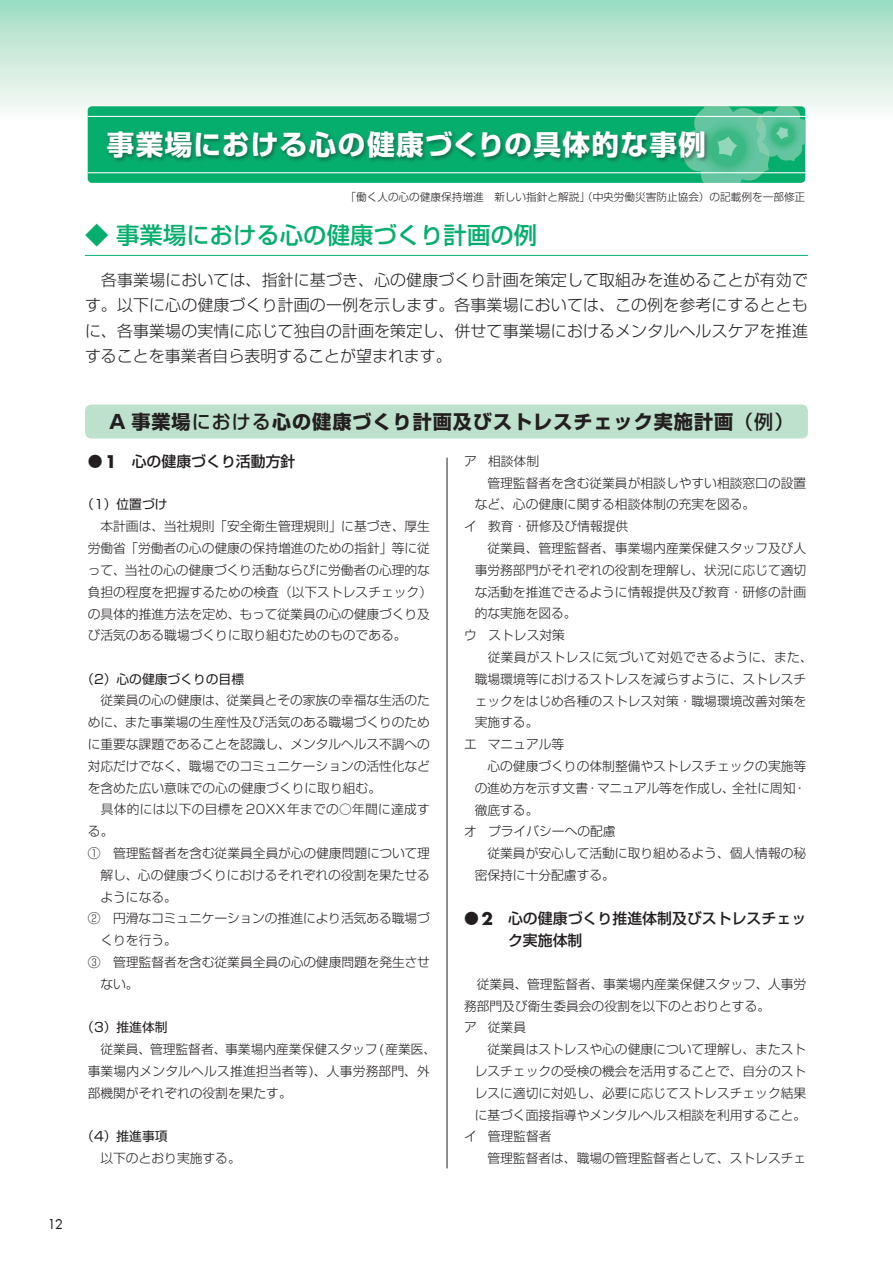
<style>
.page{position:relative;width:893px;height:1263px;background:#fff}
.page>*{position:absolute;margin:0;border:0;box-sizing:border-box;transform-origin:0 0}
.t1{font:700 27.6px "Shin Go Pr 6 N";letter-spacing:.05em;color:#fff}
.t2{font:500 23.4px "Shin Go Pr 6 N";color:#06ae6e}
.t3{font:700 19.2px "Shin Go Pr 6 N";letter-spacing:.05em;color:#231f20}
.t4{font:300 15.9px/25.5px "Shin Go Pr 6 N";color:#231f20;text-align:justify}
.t5{font:500 14.85px/21.8px "Shin Go Pr 6 N";color:#231f20}
.t6{font:14.85px "Futura TEE";color:#231f20}
.t7{font:300 12.75px/21.8px "Shin Go Pr 6 N";color:#231f20}
.t8{font:300 12.75px "Shin Go Pr 6 N";letter-spacing:.02em;color:#231f20}
.t9{font:12.75px "Shin Go Pr 6 N";color:#231f20}
.t10{font:300 10.65px "Shin Go Pr 6 N";color:#231f20}
.s1{font-weight:500}
.s2{font-family:"Futura";font-weight:700;font-size:16.95px}
</style>
<div class="page">
<div style="left:0;top:0;width:893px;height:123px;background:linear-gradient(to bottom,#9fdbc2,#fffdfc)"></div>
<div style="left:88px;top:106px;width:717px;height:77px;background:#06ae6e;border-radius:4px"></div>
<svg style="left:679px;top:106px;width:126px;height:77px"></svg>
<hr style="left:88px;top:116px;width:717px;height:1px;background:#fff">
<hr style="left:88px;top:172px;width:717px;height:1px;background:#fff">
<hr style="left:85px;top:255px;width:723px;height:1px;background:#06ae6e">
<div style="left:85px;top:404px;width:723px;height:34px;background:#bde1cc;border-radius:6px"></div>
<hr style="left:447px;top:458px;width:1px;height:710px;background:#231f20">
<div style="left:105px;top:129px;width:606px;height:35px;background:#231f20;opacity:.5"></div>
<p class="t6" style="left:47px;top:1215px;width:17px">12</p>
<h1 class="t1" style="left:107px;top:123px;width:601px">事業場における心の健康づくりの具体的な事例</h1>
<p class="t10" style="left:345px;top:188px;width:461px">「働く人の心の健康保持増進　新しい指針と解説」（中央労働災害防止協会）の記載例を一部修正</p>
<h2 class="t2" style="left:85px;top:216px;width:454px">◆ 事業場における心の健康づくり計画の例</h2>
<p class="t4" style="left:85px;top:265px;width:724px">　各事業場においては、指針に基づき、心の健康づくり計画を策定して取組みを進めることが有効です。以下に心の健康づくり計画の一例を示します。各事業場においては、この例を参考にするとともに、各事業場の実情に応じて独自の計画を策定し、併せて事業場におけるメンタルヘルスケアを推進することを事業者自ら表明することが望まれます。</p>
<h3 class="t3" style="left:109px;top:406px;width:686px">A 事業場<span class="s1">における</span>心の健康づくり計画及びストレスチェック実施計画<span class="s1">（例）</span></h3>
<p class="t5" style="left:88px;top:449px;width:209px">● <span class="s2">1</span>　心の健康づくり活動方針</p>
<p class="t9" style="left:81px;top:494px;width:88px">（1）位置づけ</p>
<p class="t7" style="left:88px;top:514px;width:346px">　本計画は、当社規則「安全衛生管理規則」に基づき、厚生労働省「労働者の心の健康の保持増進のための指針」等に従って、当社の心の健康づくり活動ならびに労働者の心理的な負担の程度を把握するための検査（以下ストレスチェック）の具体的推進方法を定め、もって従業員の心の健康づくり及び活気のある職場づくりに取り組むためのものである。</p>
<p class="t9" style="left:81px;top:668px;width:164px">（2）心の健康づくりの目標</p>
<p class="t7" style="left:88px;top:689px;width:344px">　従業員の心の健康は、従業員とその家族の幸福な生活のた</p>
<p class="t7" style="left:88px;top:710px;width:344px">めに、また事業場の生産性及び活気のある職場づくりのため</p>
<p class="t7" style="left:88px;top:732px;width:344px">に重要な課題であることを認識し、メンタルヘルス不調への</p>
<p class="t7" style="left:88px;top:754px;width:344px">対応だけでなく、職場でのコミュニケーションの活性化など</p>
<p class="t7" style="left:88px;top:776px;width:295px">を含めた広い意味での心の健康づくりに取り組む。</p>
<p class="t8" style="left:88px;top:799px;width:344px">　具体的には以下の目標を 20XX年までの○年間に達成す</p>
<p class="t7" style="left:88px;top:819px;width:27px">る。</p>
<p class="t7" style="left:88px;top:841px;width:344px">①　管理監督者を含む従業員全員が心の健康問題について理</p>
<p class="t7" style="left:100px;top:863px;width:331px">解し、心の健康づくりにおけるそれぞれの役割を果たせる</p>
<p class="t7" style="left:100px;top:885px;width:78px">ようになる。</p>
<p class="t7" style="left:88px;top:906px;width:344px">②　円滑なコミュニケーションの推進により活気ある職場づ</p>
<p class="t7" style="left:100px;top:928px;width:78px">くりを行う。</p>
<p class="t7" style="left:88px;top:950px;width:344px">③　管理監督者を含む従業員全員の心の健康問題を発生させ</p>
<p class="t7" style="left:100px;top:972px;width:40px">ない。</p>
<p class="t9" style="left:81px;top:1017px;width:88px">（3）推進体制</p>
<p class="t7" style="left:88px;top:1037px;width:350px">　従業員、管理監督者、事業場内産業保健スタッフ(産業医、事業場内メンタルヘルス推進担当者等)、人事労務部門、外部機関がそれぞれの役割を果たす。</p>
<p class="t9" style="left:81px;top:1126px;width:88px">（4）推進事項</p>
<p class="t7" style="left:88px;top:1146px;width:155px">　以下のとおり実施する。</p>
<p class="t7" style="left:464px;top:449px;width:77px">ア 相談体制</p>
<p class="t7" style="left:475px;top:471px;width:333px">　管理監督者を含む従業員が相談しやすい相談窓口の設置</p>
<p class="t7" style="left:475px;top:492px;width:282px">など、心の健康に関する相談体制の充実を図る。</p>
<p class="t7" style="left:464px;top:514px;width:166px">イ 教育・研修及び情報提供</p>
<p class="t7" style="left:475px;top:536px;width:333px">　従業員、管理監督者、事業場内産業保健スタッフ及び人</p>
<p class="t7" style="left:475px;top:558px;width:333px">事労務部門がそれぞれの役割を理解し、状況に応じて適切</p>
<p class="t7" style="left:475px;top:580px;width:333px">な活動を推進できるように情報提供及び教育・研修の計画</p>
<p class="t7" style="left:475px;top:601px;width:104px">的な実施を図る。</p>
<p class="t7" style="left:464px;top:623px;width:102px">ウ ストレス対策</p>
<p class="t8" style="left:475px;top:647px;width:340px">　従業員がストレスに気づいて対処できるように、また、</p>
<p class="t7" style="left:475px;top:667px;width:333px">職場環境等におけるストレスを減らすように、ストレスチ</p>
<p class="t7" style="left:475px;top:689px;width:333px">ェックをはじめ各種のストレス対策・職場環境改善対策を</p>
<p class="t7" style="left:475px;top:711px;width:65px">実施する。</p>
<p class="t7" style="left:464px;top:732px;width:102px">エ マニュアル等</p>
<p class="t7" style="left:475px;top:754px;width:333px">　心の健康づくりの体制整備やストレスチェックの実施等</p>
<p class="t7" style="left:475px;top:776px;width:333px">の進め方を示す文書・マニュアル等を作成し、全社に周知・</p>
<p class="t7" style="left:475px;top:798px;width:65px">徹底する。</p>
<p class="t7" style="left:464px;top:819px;width:153px">オ プライバシーへの配慮</p>
<p class="t7" style="left:475px;top:841px;width:333px">　従業員が安心して活動に取り組めるよう、個人情報の秘</p>
<p class="t7" style="left:475px;top:863px;width:142px">密保持に十分配慮する。</p>
<p class="t5" style="left:508px;top:907px;width:300px;text-indent:-44px">● <span class="s2">2</span> 心の健康づくり推進体制及びストレスチェック実施体制</p>
<p class="t7" style="left:464px;top:972px;width:344px">　従業員、管理監督者、事業場内産業保健スタッフ、人事労務部門及び衛生委員会の役割を以下のとおりとする。<br>ア 従業員</p>
<p class="t7" style="left:475px;top:1037px;width:333px">　従業員はストレスや心の健康について理解し、またスト</p>
<p class="t7" style="left:475px;top:1059px;width:333px">レスチェックの受検の機会を活用することで、自分のスト</p>
<p class="t7" style="left:475px;top:1081px;width:333px">レスに適切に対処し、必要に応じてストレスチェック結果</p>
<p class="t7" style="left:475px;top:1103px;width:333px">に基づく面接指導やメンタルヘルス相談を利用すること。</p>
<p class="t7" style="left:464px;top:1124px;width:89px">イ 管理監督者</p>
<p class="t7" style="left:475px;top:1146px;width:333px">　管理監督者は、職場の管理監督者として、ストレスチェ</p>
</div>
